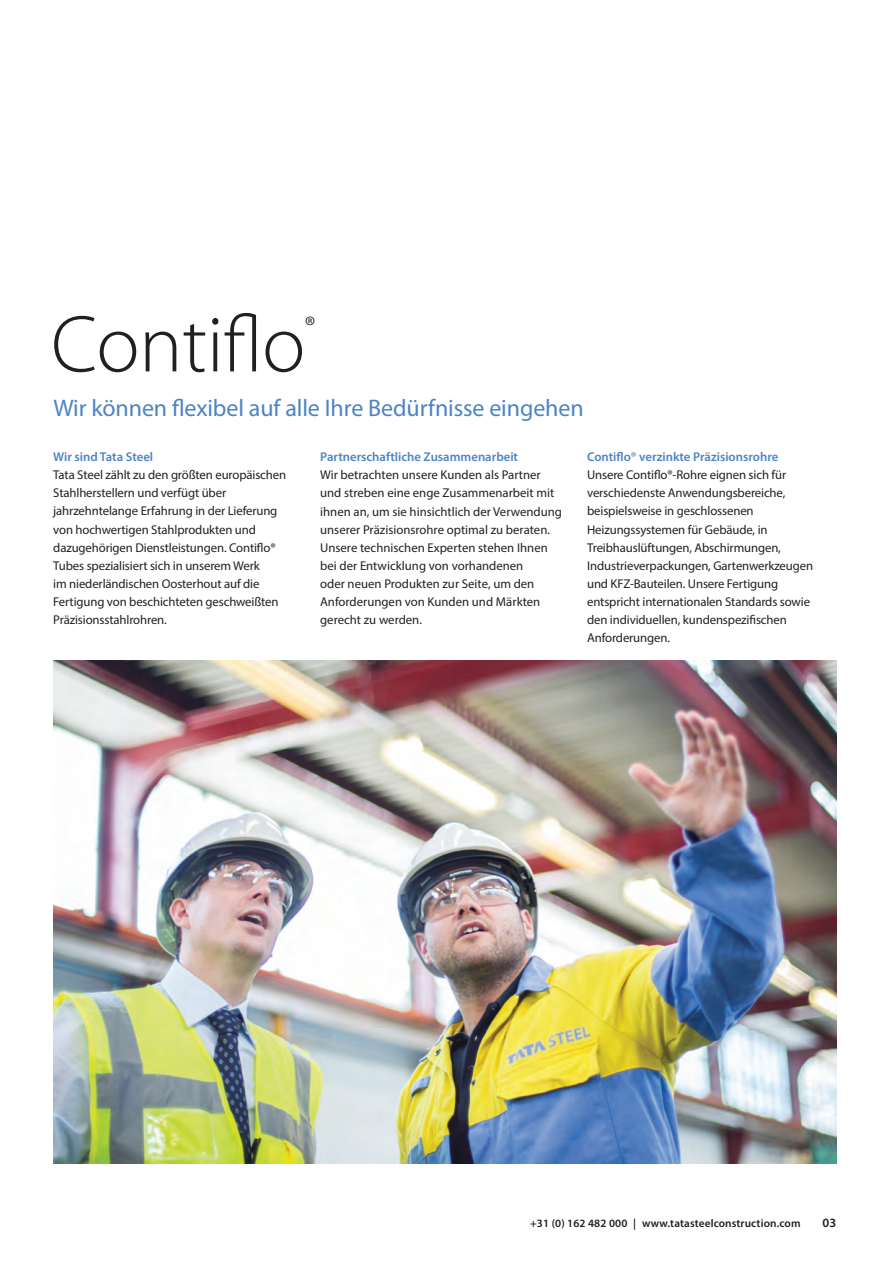
<style>
.page{position:relative;width:889px;height:1264px;background:#fff}
.page>*{position:absolute;margin:0;border:0;box-sizing:border-box;transform-origin:0 0}
.t1{font:300 81px "Myriad Pro";letter-spacing:-.005em;color:#231f20}
.t2{font:300 27.15px "Myriad Pro";color:#231f20}
.t3{font:24px "Myriad Pro";letter-spacing:-.005em;color:#4d84c4}
.t4{font:12.75px/18px "Myriad Pro";letter-spacing:-.01em;color:#231f20}
.t5{font:600 12.75px "Myriad Pro";color:#4d84c4}
.t6{font:600 12.75px "Myriad Pro";color:#231f20}
.t7{font:600 11.25px "Myriad Pro";letter-spacing:.01em;color:#231f20}
</style>
<div class="page">
<img style="left:53px;top:660px;width:783px;height:503px">
<h1 class="t1" style="left:51px;top:295px;width:256px">Contiflo</h1>
<h2 class="t2" style="left:305px;top:309px;width:12px">®</h2>
<h3 class="t3" style="left:53px;top:393px;width:531px">Wir können flexibel auf alle Ihre Bedürfnisse eingehen</h3>
<p class="t5" style="left:53px;top:449px;width:101px">Wir sind Tata Steel</p>
<p class="t4" style="left:53px;top:466px;width:234px">Tata Steel zählt zu den größten europäischen Stahlherstellern und verfügt über jahrzehntelange Erfahrung in der Lieferung von hochwertigen Stahlprodukten und dazugehörigen Dienstleistungen. Contiflo® Tubes spezialisiert sich in unserem Werk<br>im niederländischen Oosterhout auf die Fertigung von beschichteten geschweißten Präzisionsstahlrohren.</p>
<p class="t5" style="left:320px;top:449px;width:199px">Partnerschaftliche Zusammenarbeit</p>
<p class="t4" style="left:320px;top:466px;width:243px">Wir betrachten unsere Kunden als Partner und streben eine enge Zusammenarbeit mit ihnen an, um sie hinsichtlich der Verwendung unserer Präzisionsrohre optimal zu beraten.<br>Unsere technischen Experten stehen Ihnen bei der Entwicklung von vorhandenen<br>oder neuen Produkten zur Seite, um den Anforderungen von Kunden und Märkten gerecht zu werden.</p>
<p class="t5" style="left:587px;top:449px;width:193px">Contiflo® verzinkte Präzisionsrohre</p>
<p class="t4" style="left:587px;top:466px;width:227px">Unsere Contiflo®-Rohre eignen sich für verschiedenste Anwendungsbereiche, beispielsweise in geschlossenen Heizungssystemen für Gebäude, in Treibhauslüftungen, Abschirmungen, Industrieverpackungen, Gartenwerkzeugen und KFZ-Bauteilen. Unsere Fertigung entspricht internationalen Standards sowie den individuellen, kundenspezifischen Anforderungen.</p>
<p class="t7" style="left:530px;top:1215px;width:272px">+31 (0) 162 482 000 | www.tatasteelconstruction.com</p>
<p class="t6" style="left:822px;top:1214px;width:15px">03</p>
</div>
